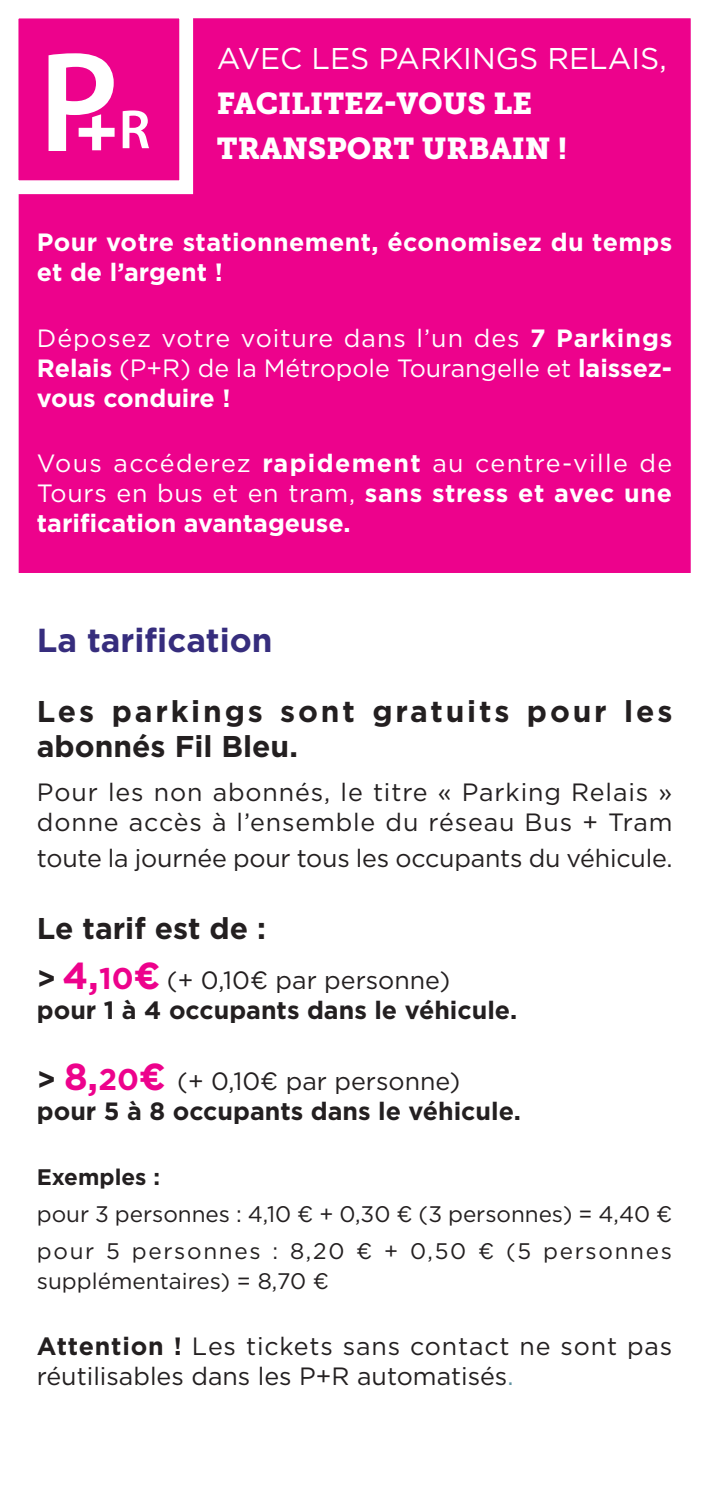
<style>
.page{position:relative;width:709px;height:1489px;background:#fff}
.page>*{position:absolute;margin:0;border:0;box-sizing:border-box;transform-origin:0 0}
.t1{font:700 33.25px "Gotham";color:#362d7d}
.t2{font:700 30px/35px "Gotham";letter-spacing:.09em;color:#231f20}
.t3{font:30px/45px "Museo Slab 900";color:#fff}
.t4{font:30px "Gotham";color:#fff}
.t5{font:700 30px "Gotham";color:#231f20}
.t6{font:700 25px/30px "Gotham";color:#fff}
.t7{font:700 25px/30px "Gotham";color:#231f20}
.t8{font:25px/30px "Gotham";color:#fff;text-align:justify}
.t9{font:25px/30px "Gotham";letter-spacing:.02em;color:#231f20}
.t10{font:25px/30px "Gotham";color:#231f20}
.t11{font:25px "Gotham";letter-spacing:-.01em;color:#231f20}
.t12{font:22.5px/37px "Gotham";color:#231f20}
.t13{font:700 22.5px "Gotham";color:#231f20}
.s1{font-weight:700}
.s2{font-weight:400}
.s3{font-size:30px}
.s4{font-size:37.5px;color:#ed028c}
.s5{font-size:30px;color:#ed028c}
.s6{color:#6193a2}
</style>
<div class="page">
<div style="left:18px;top:18px;width:673px;height:555px;background:#ed028c"></div>
<svg style="left:18px;top:18px;width:182px;height:183px"></svg>
<p class="t4" style="left:217px;top:39px;width:451px">AVEC LES PARKINGS RELAIS,</p>
<p class="t3" style="left:217px;top:81px;width:351px">FACILITEZ-VOUS LE<br>TRANSPORT URBAIN !</p>
<p class="t6" style="left:37px;top:227px;width:637px">Pour votre stationnement, économisez du temps et de l’argent !</p>
<p class="t8" style="left:37px;top:322px;width:637px">Déposez votre voiture dans l’un des <span class="s1">7 Parkings Relais</span> (P+R) de la Métropole Tourangelle et <span class="s1">laissez&shy;vous conduire !</span></p>
<p class="t6" style="left:37px;top:448px;width:636px;text-align:justify"><span class="s2">Vous accéderez</span> rapidement <span class="s2">au centre-ville de Tours en bus et en tram,</span> sans stress et avec une tarification avantageuse.</p>
<h1 class="t1" style="left:37px;top:618px;width:237px">La tarification</h1>
<p class="t2" style="left:37px;top:694px;width:637px">Les parkings sont gratuits pour les abonnés Fil Bleu.</p>
<p class="t9" style="left:37px;top:777px;width:637px">Pour les non abonnés, le titre « Parking Relais » donne accès à l’ensemble du réseau Bus + Tram</p>
<p class="t11" style="left:37px;top:842px;width:637px">toute la journée pour tous les occupants du véhicule.</p>
<p class="t5" style="left:37px;top:908px;width:231px">Le tarif est de :</p>
<p class="t7" style="left:37px;top:965px;width:482px"><span class="s3">&gt;</span> <span class="s4">4,</span><span class="s5">10</span><span class="s4">€</span> <span class="s2">(+ 0,10€ par personne)<br></span>pour 1 à 4 occupants dans le véhicule.</p>
<p class="t7" style="left:37px;top:1065px;width:485px"><span class="s3">&gt;</span> <span class="s4">8,</span><span class="s5">20</span><span class="s4">€</span> <span class="s2">(+ 0,10€ par personne) </span>pour 5 à 8 occupants dans le véhicule.</p>
<p class="t13" style="left:37px;top:1162px;width:125px">Exemples :</p>
<p class="t12" style="left:37px;top:1195px;width:637px">pour 3 personnes : 4,10 € + 0,30 € (3 personnes) = 4,40 € pour 5 personnes : 8,20 € + 0,50 € (5 personnes</p>
<p class="t12" style="left:37px;top:1262px;width:294px">supplémentaires) = 8,70 €</p>
<p class="t10" style="left:37px;top:1330px;width:637px"><span class="s1">Attention !</span> Les tickets sans contact ne sont pas réutilisables dans les P+R automatisés<span class="s6">.</span></p>
</div>
